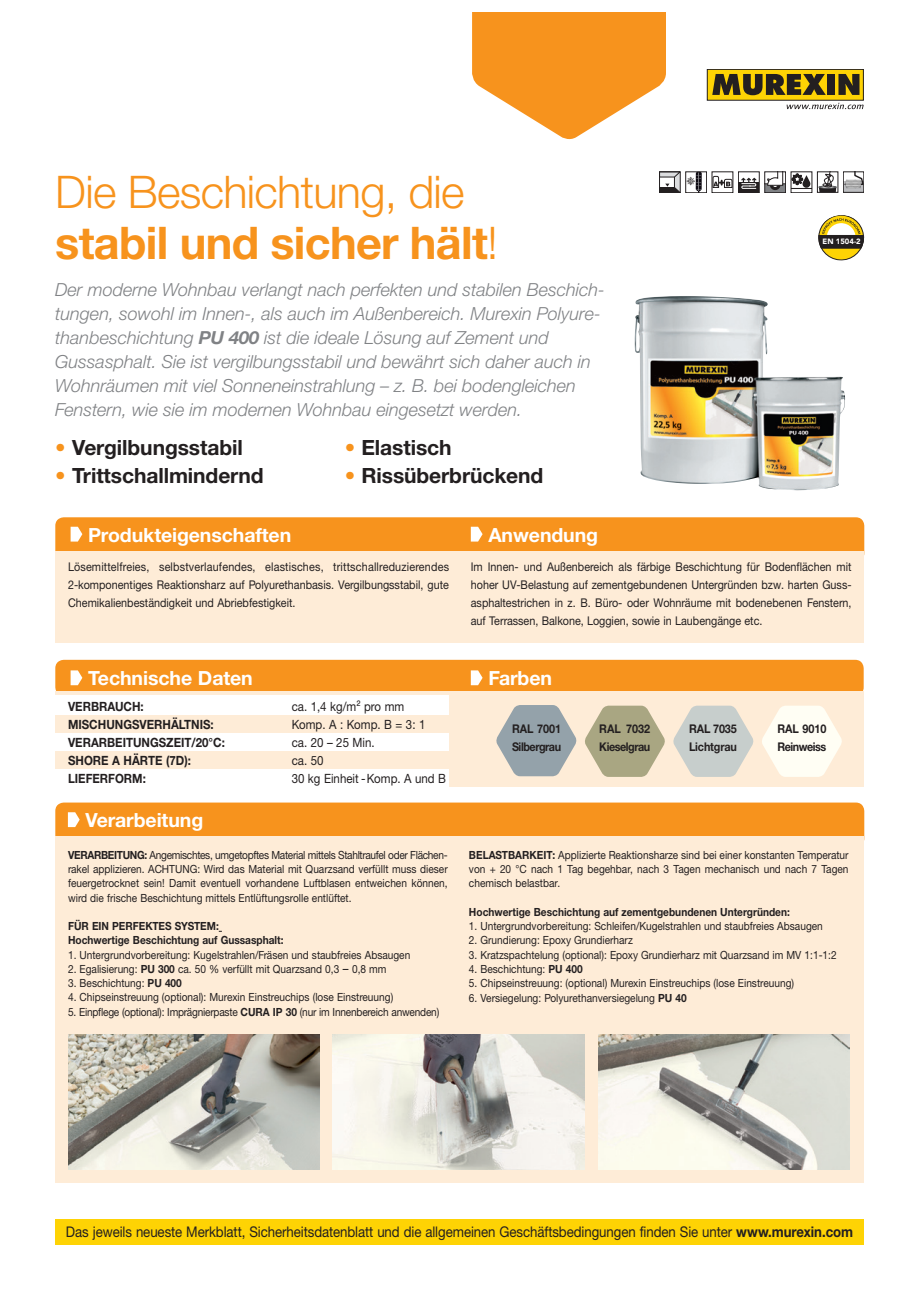
<style>
.page{position:relative;width:919px;height:1289px;background:#fff}
.page>*{position:absolute;margin:0;border:0;box-sizing:border-box;transform-origin:0 0}
.t1{font:300 45px/51px "Helvetica Neue LTW1 G";letter-spacing:-.015em;color:#f7931d}
.t2{font:700 21px "Helvetica Neue LTW1 G";letter-spacing:-.005em;color:#231f20}
.t3{font:700 19.5px "Helvetica Neue LTW1 G";letter-spacing:-.005em;color:#fff}
.t4{font:italic 300 18px/24px "Helvetica Neue LTW1 G";color:#808285}
.t5{font:14.7px "Helvetica Neue LTW1 G";letter-spacing:-.005em;color:#231f20;scale:.9 1}
.t6{font:700 12.75px "Helvetica Neue LTW1 G";color:#231f20;scale:.9 1}
.t7{font:12.75px "Helvetica Neue LTW1 G";color:#231f20;scale:.9 1}
.t8{font:12px/18px "Helvetica Neue LTW1 G";color:#231f20;text-align:justify;scale:.9 1}
.t9{font:700 12px/18px "Helvetica Neue LTW1 G";letter-spacing:-.04em;color:#231f20;scale:.9 1}
.t10{font:700 12px/18px "Helvetica Neue LTW1 G";letter-spacing:-.02em;color:#231f20;scale:.9 1}
.t11{font:11.25px/14.2px "Helvetica Neue LTW1 G";color:#231f20;text-align:justify;scale:.9 1}
.t12{font:700 11.25px/14.2px "Helvetica Neue LTW1 G";color:#231f20;scale:.9 1}
.t13{font:11.25px "Helvetica Neue LTW1 G";letter-spacing:-.02em;color:#231f20;scale:.9 1}
.t14{font:900 7.65px "Avenir LT";color:#fff}
.s1{font-weight:700}
.s2{color:#f7931d}
.s3{font-size:12.75px}
</style>
<div class="page">
<div style="left:55px;top:517px;width:809px;height:44px;background:#f7931d;border-radius:9px"></div>
<div style="left:55px;top:659px;width:808px;height:36px;background:#f7931d;border-radius:9px"></div>
<div style="left:55px;top:802px;width:809px;height:44px;background:#f7931d;border-radius:9px"></div>
<div style="left:55px;top:836px;width:809px;height:347px;background:#feecd7"></div>
<div style="left:55px;top:1219px;width:808px;height:25px;background:#fed304"></div>
<div style="left:55px;top:551px;width:809px;height:91px;background:#feecd7"></div>
<svg style="left:71px;top:526px;width:11px;height:15px"></svg>
<svg style="left:471px;top:526px;width:11px;height:15px"></svg>
<svg style="left:68px;top:812px;width:12px;height:15px"></svg>
<div style="left:55px;top:690px;width:808px;height:96px;background:#feecd7"></div>
<div style="left:34px;top:695px;width:415px;height:20px;background:#fff"></div>
<div style="left:34px;top:733px;width:415px;height:17px;background:#fff"></div>
<div style="left:34px;top:769px;width:415px;height:17px;background:#fff"></div>
<svg style="left:472px;top:13px;width:194px;height:127px"></svg>
<div style="left:707px;top:69px;width:156px;height:31px;background:#fed304"></div>
<div style="left:707px;top:69px;width:156px;height:32px;border:1px solid #231f20"></div>
<svg style="left:712px;top:74px;width:113px;height:21px"></svg>
<div style="left:827px;top:74px;width:8px;height:21px;background:#231f20"></div>
<svg style="left:838px;top:74px;width:21px;height:21px"></svg>
<svg style="left:786px;top:103px;width:77px;height:6px"></svg>
<svg style="left:659px;top:172px;width:21px;height:21px"></svg>
<svg style="left:701px;top:174px;width:1px;height:16px"></svg>
<div style="left:685px;top:172px;width:21px;height:21px;border:1px solid #231f20"></div>
<svg style="left:686px;top:172px;width:15px;height:21px"></svg>
<svg style="left:713px;top:176px;width:18px;height:12px"></svg>
<div style="left:711px;top:172px;width:22px;height:21px;border:1px solid #231f20"></div>
<div style="left:738px;top:182px;width:21px;height:11px;background:#231f20"></div>
<div style="left:738px;top:172px;width:21px;height:21px;border:1px solid #231f20"></div>
<svg style="left:741px;top:178px;width:15px;height:11px"></svg>
<svg style="left:766px;top:174px;width:17px;height:17px"></svg>
<div style="left:764px;top:172px;width:21px;height:21px;border:1px solid #231f20"></div>
<svg style="left:792px;top:174px;width:18px;height:15px"></svg>
<div style="left:790px;top:172px;width:22px;height:21px;border:1px solid #231f20"></div>
<svg style="left:819px;top:174px;width:17px;height:16px"></svg>
<div style="left:817px;top:172px;width:21px;height:20px;border:1px solid #231f20"></div>
<div style="left:843px;top:181px;width:20px;height:11px;background:#bcbdc0"></div>
<svg style="left:845px;top:174px;width:16px;height:15px"></svg>
<div style="left:843px;top:172px;width:20px;height:20px;border:1px solid #231f20"></div>
<svg style="left:818px;top:215px;width:47px;height:46px"></svg>
<svg style="left:71px;top:670px;width:11px;height:15px"></svg>
<svg style="left:471px;top:670px;width:11px;height:15px"></svg>
<img style="left:634px;top:296px;width:211px;height:194px">
<img style="left:598px;top:1034px;width:251px;height:135px">
<img style="left:68px;top:1034px;width:251px;height:135px">
<img style="left:332px;top:1034px;width:252px;height:135px">
<svg style="left:496px;top:705px;width:81px;height:71px"></svg>
<svg style="left:585px;top:705px;width:80px;height:72px"></svg>
<svg style="left:673px;top:705px;width:81px;height:72px"></svg>
<svg style="left:762px;top:706px;width:80px;height:71px"></svg>
<h1 class="t1" style="left:55px;top:166px;width:444px">Die Beschichtung, die <span class="s1">stabil und sicher hält</span>!</h1>
<p class="t4" style="left:55px;top:277px;width:551px">Der moderne Wohnbau verlangt nach perfekten und stabilen Beschich&shy;tungen, sowohl im Innen-, als auch im Außenbereich. Murexin Polyure&shy;thanbeschichtung <span class="s1">PU 400</span> ist die ideale Lösung auf Zement und Gussasphalt. Sie ist vergilbungsstabil und bewährt sich daher auch in Wohnräumen mit viel Sonneneinstrahlung – z. B. bei bodengleichen Fenstern, wie sie im modernen Wohnbau eingesetzt werden.</p>
<h2 class="t2" style="left:55px;top:434px;width:189px"><span class="s2">•</span> Vergilbungsstabil</h2>
<h2 class="t2" style="left:55px;top:463px;width:210px"><span class="s2">•</span> Trittschallmindernd</h2>
<h2 class="t2" style="left:344px;top:434px;width:108px"><span class="s2">•</span> Elastisch</h2>
<h2 class="t2" style="left:344px;top:463px;width:200px"><span class="s2">•</span> Rissüberbrückend</h2>
<p class="t14" style="left:822px;top:237px;width:40px">EN 1504-2</p>
<h3 class="t3" style="left:88px;top:522px;width:204px">Produkteigenschaften</h3>
<h3 class="t3" style="left:488px;top:522px;width:111px">Anwendung</h3>
<p class="t8" style="left:68px;top:557px;width:425px">Lösemittelfreies, selbstverlaufendes, elastisches, trittschallreduzierendes 2-komponentiges Reaktionsharz auf Polyurethanbasis. Vergilbungsstabil, gute Chemikalienbeständigkeit und Abriebfestigkeit.</p>
<p class="t8" style="left:471px;top:557px;width:424px">Im Innen- und Außenbereich als färbige Beschichtung für Bodenflächen mit hoher UV-Belastung auf zementgebundenen Untergründen bzw. harten Guss&shy;asphaltestrichen in z. B. Büro- oder Wohnräume mit bodenebenen Fenstern, auf Terrassen, Balkone, Loggien, sowie in Laubengänge etc.</p>
<h3 class="t3" style="left:88px;top:666px;width:166px">Technische Daten</h3>
<h3 class="t3" style="left:488px;top:666px;width:65px">Farben</h3>
<p class="t6" style="left:68px;top:698px;width:86px">VERBRAUCH:</p>
<p class="t7" style="left:292px;top:698px;width:126px">ca. 1,4 kg/m² pro mm</p>
<p class="t6" style="left:68px;top:716px;width:163px">MISCHUNGSVERHÄLTNIS:</p>
<p class="t7" style="left:292px;top:716px;width:150px">Komp. A : Komp. B = 3: 1</p>
<p class="t6" style="left:68px;top:734px;width:176px">VERARBEITUNGSZEIT/20°C:</p>
<p class="t7" style="left:292px;top:734px;width:94px">ca. 20 – 25 Min.</p>
<p class="t6" style="left:68px;top:752px;width:138px">SHORE A HÄRTE (7D):</p>
<p class="t7" style="left:292px;top:752px;width:37px">ca. 50</p>
<p class="t6" style="left:68px;top:770px;width:88px">LIEFERFORM:</p>
<p class="t7" style="left:292px;top:770px;width:173px">30 kg Einheit - Komp. A und B</p>
<h3 class="t3" style="left:85px;top:808px;width:119px">Verarbeitung</h3>
<p class="t11" style="left:68px;top:847px;width:423px"><span class="s1">VERARBEITUNG:</span> Angemischtes, umgetopftes Material mittels Stahltraufel oder Flächen&shy;rakel applizieren. ACHTUNG: Wird das Material mit Quarzsand verfüllt muss dieser feuergetrocknet sein! Damit eventuell vorhandene Luftblasen entweichen können, wird die frische Beschichtung mittels Entlüftungsrolle entlüftet.</p>
<p class="t12" style="left:68px;top:919px;width:241px">FÜR EIN PERFEKTES SYSTEM:<br>Hochwertige Beschichtung auf Gussasphalt:</p>
<p class="t11" style="left:68px;top:947px;width:382px">1. Untergrundvorbereitung: Kugelstrahlen/Fräsen und staubfreies Absaugen</p>
<p class="t11" style="left:68px;top:961px;width:355px">2. Egalisierung: <span class="s1">PU 300</span> ca. 50 % verfüllt mit Quarzsand 0,3 <span class="s3">–</span> 0,8 mm</p>
<p class="t11" style="left:68px;top:976px;width:128px">3. Beschichtung: <span class="s1">PU 400</span></p>
<p class="t11" style="left:68px;top:990px;width:363px">4. Chipseinstreuung (optional): Murexin Einstreuchips (lose Einstreuung)</p>
<p class="t13" style="left:68px;top:1004px;width:414px">5. Einpflege (optional): Imprägnierpaste <span class="s1">CURA IP 30</span> (nur im Innenbereich anwenden)</p>
<p class="t9" style="left:512px;top:719px;width:56px">RAL 7001<br>Silbergrau</p>
<p class="t9" style="left:599px;top:719px;width:58px">RAL 7032<br>Kieselgrau</p>
<p class="t10" style="left:689px;top:719px;width:55px">RAL 7035<br>Lichtgrau</p>
<p class="t9" style="left:777px;top:719px;width:56px">RAL 9010<br>Reinweiss</p>
<p class="t11" style="left:469px;top:847px;width:423px"><span class="s1">BELASTBARKEIT:</span> Applizierte Reaktionsharze sind bei einer konstanten Temperatur von + 20 °C nach 1 Tag begehbar, nach 3 Tagen mechanisch und nach 7 Tagen chemisch belastbar.</p>
<p class="t12" style="left:469px;top:904px;width:358px">Hochwertige Beschichtung auf zementgebundenen Untergründen:</p>
<p class="t11" style="left:469px;top:919px;width:394px">1. Untergrundvorbereitung: Schleifen/Kugelstrahlen und staubfreies Absaugen</p>
<p class="t11" style="left:469px;top:933px;width:184px">2. Grundierung: Epoxy Grundierharz</p>
<p class="t11" style="left:469px;top:947px;width:410px">3. Kratzspachtelung (optional): Epoxy Grundierharz mit Quarzsand im MV 1:1-1:2</p>
<p class="t11" style="left:469px;top:961px;width:128px">4. Beschichtung: <span class="s1">PU 400</span></p>
<p class="t11" style="left:469px;top:976px;width:363px">5. Chipseinstreuung: (optional) Murexin Einstreuchips (lose Einstreuung)</p>
<p class="t11" style="left:469px;top:990px;width:243px">6. Versiegelung: Polyurethanversiegelung <span class="s1">PU 40</span></p>
<h3 class="t5" style="left:66px;top:1222px;width:876px">Das jeweils neueste Merkblatt, Sicherheitsdatenblatt und die allgemeinen Geschäftsbedingungen finden Sie unter <span class="s1">www.murexin.com</span></h3>
</div>
